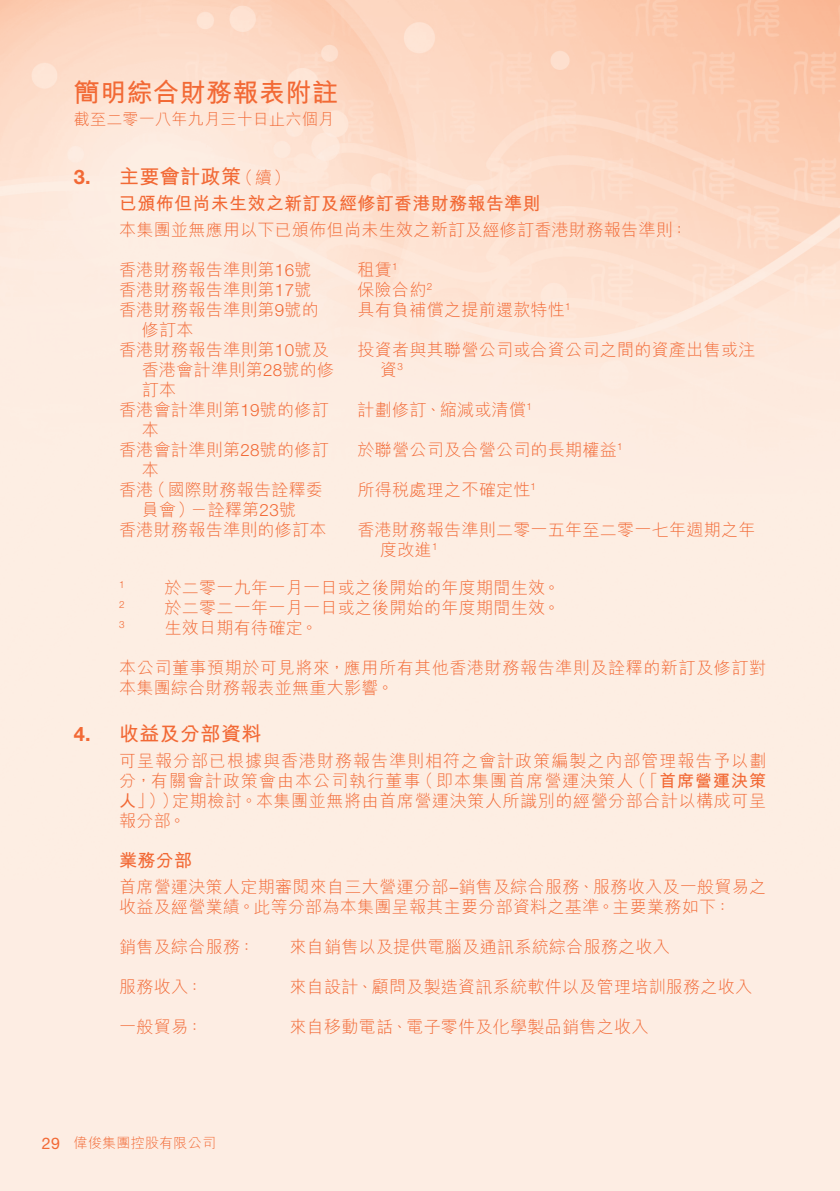
<style>
.page{position:relative;width:840px;height:1191px;background:#fff}
.page>*{position:absolute;margin:0;border:0;box-sizing:border-box;transform-origin:0 0}
.t1{font:700 26px "M Hei HK";letter-spacing:.015em;color:#f26935}
.t2{font:700 20px "M Hei HK";letter-spacing:.015em;color:#f26935}
.t3{font:700 18px "M Hei HK";letter-spacing:.015em;color:#f26935}
.t4{font:300 17px/20px "M Hei HK";letter-spacing:.015em;color:#f26935}
.t5{font:300 17px/20px "M Hei HK";letter-spacing:.035em;color:#f26935}
.t6{font:300 16px "M Hei HK";letter-spacing:.015em;color:#f26935}
.t7{font:300 14px "M Hei HK";letter-spacing:.015em;color:#f26935}
.t8{font:300 10px "Helvetica Neue LT Std";color:#f26935}
.s1{font-family:"Helvetica Neue LT Std"}
.s2{font-weight:300;font-size:17px}
.s3{font-weight:700}
.s4{font-family:"Helvetica Neue LT Std";font-weight:400;font-size:16px}
</style>
<div class="page">
<div style="left:0;top:0;width:839px;height:1191px;background:#fdede3"></div>
<img style="left:0;top:0;width:839px;height:352px">
<h1 class="t1" style="left:74px;top:74px;width:265px">簡明綜合財務報表附註</h1>
<p class="t6" style="left:74px;top:108px;width:262px">截至二零一八年九月三十日止六個月</p>
<p class="t2" style="left:74px;top:162px;width:218px"><span class="s1">3.</span> 主要會計政策<span class="s2">（續）</span></p>
<p class="t3" style="left:119px;top:190px;width:422px">已頒佈但尚未生效之新訂及經修訂香港財務報告準則</p>
<p class="t4" style="left:119px;top:219px;width:570px">本集團並無應用以下已頒佈但尚未生效之新訂及經修訂香港財務報告準則：</p>
<p class="t4" style="left:119px;top:259px;width:194px">香港財務報告準則第<span class="s1">16</span>號</p>
<p class="t4" style="left:357px;top:259px;width:42px">租賃<sup>1</sup></p>
<p class="t4" style="left:119px;top:279px;width:194px">香港財務報告準則第<span class="s1">17</span>號</p>
<p class="t4" style="left:357px;top:279px;width:76px">保險合約<sup>2</sup></p>
<p class="t4" style="left:142px;top:299px;width:178px;text-indent:-23px">香港財務報告準則第<span class="s1">9</span>號的修訂本</p>
<p class="t4" style="left:357px;top:299px;width:214px">具有負補償之提前還款特性<sup>1</sup></p>
<p class="t4" style="left:142px;top:339px;width:194px;text-indent:-23px">香港財務報告準則第<span class="s1">10</span>號及香港會計準則第<span class="s1">28</span>號的修訂本</p>
<p class="t4" style="left:380px;top:339px;width:376px;text-indent:-23px">投資者與其聯營公司或合資公司之間的資產出售或注資<sup>3</sup></p>
<p class="t4" style="left:142px;top:399px;width:188px;text-indent:-23px">香港會計準則第<span class="s1">19</span>號的修訂本</p>
<p class="t4" style="left:357px;top:399px;width:176px">計劃修訂、縮減或清償<sup>1</sup></p>
<p class="t4" style="left:142px;top:439px;width:188px;text-indent:-23px">香港會計準則第<span class="s1">28</span>號的修訂本</p>
<p class="t4" style="left:357px;top:439px;width:266px">於聯營公司及合營公司的長期權益<sup>1</sup></p>
<p class="t4" style="left:119px;top:479px;width:205px;text-align:center">香港（國際財務報告詮釋委員會）－詮釋第<span class="s1">23</span>號</p>
<p class="t4" style="left:357px;top:479px;width:180px">所得稅處理之不確定性<sup>1</sup></p>
<p class="t4" style="left:119px;top:519px;width:209px">香港財務報告準則的修訂本</p>
<p class="t4" style="left:380px;top:519px;width:376px;text-indent:-23px">香港財務報告準則二零一五年至二零一七年週期之年度改進<sup>1</sup></p>
<p class="t8" style="left:119px;top:578px;width:7px">1</p>
<p class="t4" style="left:164px;top:577px;width:397px">於二零一九年一月一日或之後開始的年度期間生效。</p>
<p class="t8" style="left:119px;top:598px;width:7px">2</p>
<p class="t4" style="left:164px;top:597px;width:397px">於二零二一年一月一日或之後開始的年度期間生效。</p>
<p class="t8" style="left:119px;top:618px;width:7px">3</p>
<p class="t4" style="left:164px;top:617px;width:155px">生效日期有待確定。</p>
<p class="t5" style="left:119px;top:657px;width:648px">本公司董事預期於可見將來，應用所有其他香港財務報告準則及詮釋的新訂及修訂對本集團綜合財務報表並無重大影響。</p>
<p class="t2" style="left:74px;top:719px;width:189px"><span class="s1">4.</span> 收益及分部資料</p>
<p class="t4" style="left:119px;top:750px;width:648px;text-align:justify">可呈報分部已根據與香港財務報告準則相符之會計政策編製之內部管理報告予以劃分，有關會計政策會由本公司執行董事（即本集團首席營運決策人（「<span class="s3">首席營運決策人</span>」））定期檢討。本集團並無將由首席營運決策人所識別的經營分部合計以構成可呈報分部。</p>
<p class="t3" style="left:119px;top:847px;width:74px">業務分部</p>
<p class="t4" style="left:119px;top:876px;width:648px">首席營運決策人定期審閱來自三大營運分部<span class="s1">–</span>銷售及綜合服務、服務收入及一般貿易之收益及經營業績。此等分部為本集團呈報其主要分部資料之基準。主要業務如下：</p>
<p class="t4" style="left:119px;top:936px;width:137px">銷售及綜合服務：</p>
<p class="t4" style="left:289px;top:936px;width:382px">來自銷售以及提供電腦及通訊系統綜合服務之收入</p>
<p class="t4" style="left:119px;top:976px;width:86px">服務收入：</p>
<p class="t4" style="left:289px;top:976px;width:464px">來自設計、顧問及製造資訊系統軟件以及管理培訓服務之收入</p>
<p class="t4" style="left:119px;top:1016px;width:86px">一般貿易：</p>
<p class="t4" style="left:289px;top:1016px;width:360px">來自移動電話、電子零件及化學製品銷售之收入</p>
<p class="t7" style="left:42px;top:1133px;width:175px"><span class="s4">29</span> 偉俊集團控股有限公司</p>
</div>
